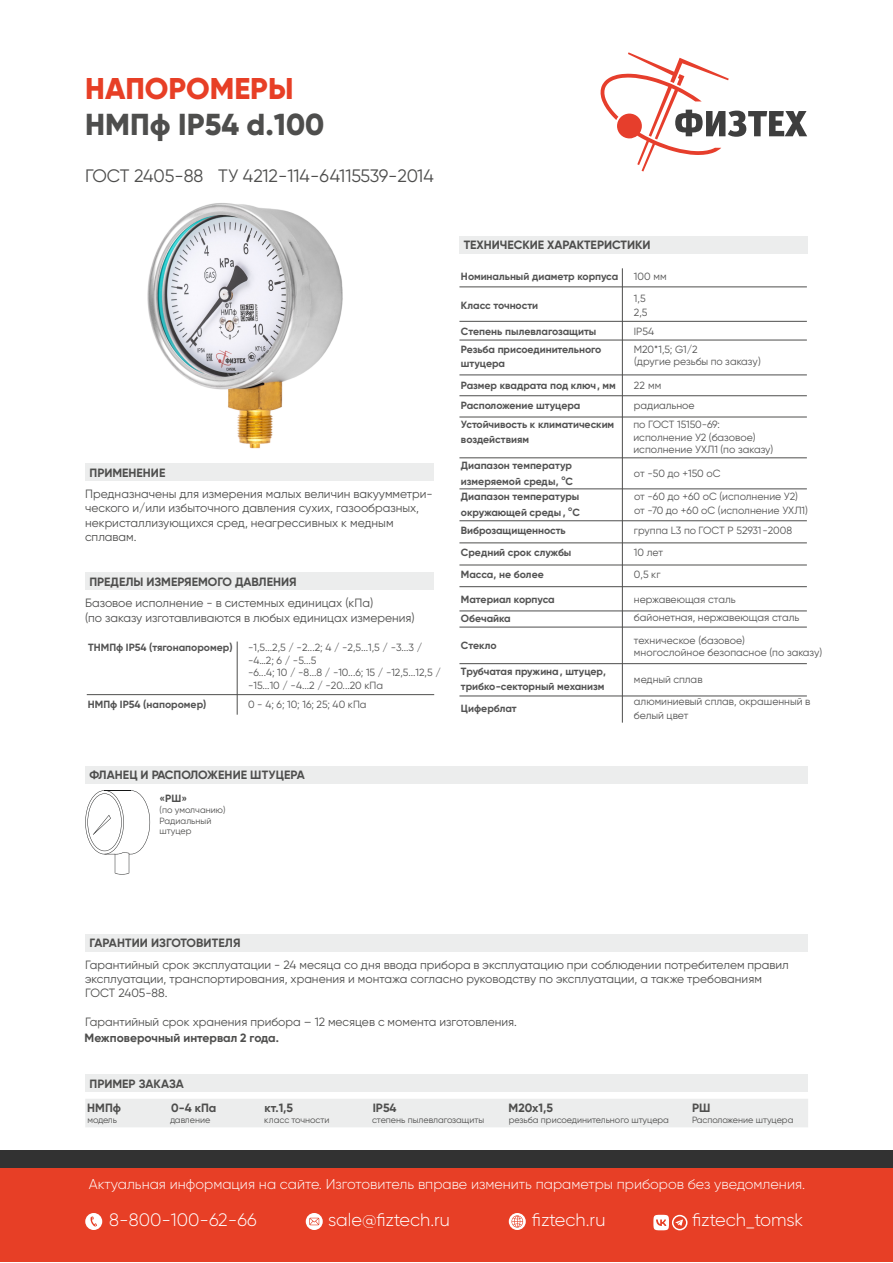
<style>
.page{position:relative;width:893px;height:1263px;background:#fff}
.page>*{position:absolute;margin:0;border:0;box-sizing:border-box;transform-origin:0 0}
.t1{font:800 30.3px "Gilroy";color:#4e4e4d}
.t2{font:800 30px "Gilroy";color:#e73f26}
.t3{font:300 18px "Gilroy";color:#fff}
.t4{font:18px "Gilroy";color:#4e4e4d}
.t5{font:300 14.25px "Gilroy";color:#fff}
.t6{font:12px/14.4px "Gilroy";color:#4e4e4d}
.t7{font:700 12px/24.2px "Gilroy";color:#4e4e4d}
.t8{font:10.5px/12.6px "Gilroy";color:#535353}
.t9{font:700 10.5px/14.4px "Gilroy";color:#535353}
.t10{font:10.5px "Gilroy";color:#4e4e4d}
.t11{font:700 10.5px "Gilroy";color:#4e4e4d}
.t12{font:9px/10.8px "Gilroy";color:#4e4e4d}
.t13{font:700 7.05px "Gilroy";color:#535353}
</style>
<div class="page">
<svg style="left:600px;top:52px;width:207px;height:119px"></svg>
<div style="left:0;top:1165px;width:893px;height:97px;background:#e73f26"></div>
<div style="left:0;top:1150px;width:893px;height:17px;background:#323232"></div>
<div style="left:85px;top:463px;width:349px;height:18px;background:#eceded"></div>
<div style="left:85px;top:573px;width:349px;height:17px;background:#eceded"></div>
<div style="left:459px;top:236px;width:349px;height:18px;background:#eceded"></div>
<div style="left:85px;top:766px;width:723px;height:18px;background:#eceded"></div>
<div style="left:85px;top:1074px;width:723px;height:18px;background:#eceded"></div>
<div style="left:85px;top:1099px;width:723px;height:28px;background:#eceded"></div>
<svg style="left:85px;top:790px;width:65px;height:84px"></svg>
<div style="left:85px;top:934px;width:723px;height:17px;background:#eceded"></div>
<hr style="left:622px;top:268px;width:1px;height:455px;background:#4e4e4d">
<hr style="left:459px;top:286px;width:348px;height:1px;background:#4e4e4d">
<hr style="left:459px;top:321px;width:348px;height:1px;background:#4e4e4d">
<hr style="left:459px;top:340px;width:348px;height:1px;background:#4e4e4d">
<hr style="left:459px;top:374px;width:348px;height:1px;background:#4e4e4d">
<hr style="left:459px;top:395px;width:348px;height:1px;background:#4e4e4d">
<hr style="left:459px;top:417px;width:348px;height:1px;background:#4e4e4d">
<hr style="left:459px;top:457px;width:348px;height:1px;background:#4e4e4d">
<hr style="left:459px;top:488px;width:348px;height:1px;background:#4e4e4d">
<hr style="left:459px;top:520px;width:348px;height:1px;background:#4e4e4d">
<hr style="left:459px;top:542px;width:348px;height:1px;background:#4e4e4d">
<hr style="left:459px;top:565px;width:348px;height:1px;background:#4e4e4d">
<hr style="left:459px;top:586px;width:348px;height:1px;background:#4e4e4d">
<hr style="left:459px;top:610px;width:348px;height:1px;background:#4e4e4d">
<hr style="left:459px;top:663px;width:348px;height:1px;background:#4e4e4d">
<hr style="left:459px;top:695px;width:348px;height:1px;background:#4e4e4d">
<hr style="left:87px;top:694px;width:347px;height:1px;background:#4e4e4d">
<hr style="left:237px;top:641px;width:1px;height:74px;background:#4e4e4d">
<svg style="left:306px;top:1213px;width:17px;height:17px"></svg>
<svg style="left:85px;top:1213px;width:17px;height:17px"></svg>
<svg style="left:509px;top:1213px;width:17px;height:17px"></svg>
<svg style="left:653px;top:1215px;width:16px;height:15px"></svg>
<div style="left:672px;top:1215px;width:15px;height:15px;border:2px solid #fff;border-radius:50%"></div>
<svg style="left:675px;top:1219px;width:8px;height:7px"></svg>
<hr style="left:459px;top:627px;width:348px;height:1px;background:#4e4e4d">
<img style="left:147px;top:203px;width:196px;height:246px">
<h2 class="t2" style="left:85px;top:75px;width:210px">НАПОРОМЕРЫ</h2>
<h1 class="t1" style="left:85px;top:111px;width:241px">НМПф IР54 d.100</h1>
<h3 class="t4" style="left:85px;top:168px;width:350px">ГОСТ 2405-88 ТУ 4212-114-64115539-2014</h3>
<p class="t7" style="left:89px;top:461px;width:77px">ПРИМЕНЕНИЕ</p>
<p class="t6" style="left:85px;top:487px;width:349px">Предназначены для измерения малых величин вакуумметри&shy;ческого и/или избыточного давления сухих, газообразных, некристаллизующихся сред, неагрессивных к медным сплавам.</p>
<p class="t7" style="left:89px;top:571px;width:209px">ПРЕДЕЛЫ ИЗМЕРЯЕМОГО ДАВЛЕНИЯ</p>
<p class="t6" style="left:85px;top:597px;width:331px">Базовое исполнение - в системных единицах (кПа)<br>(по заказу изготавливаются в любых единицах измерения)</p>
<p class="t9" style="left:88px;top:641px;width:146px">ТНМПф IP54 (тягонапоромер)</p>
<p class="t8" style="left:248px;top:642px;width:194px">-1,5...2,5 / -2...2; 4 / -2,5...1,5 / -3...3 / -4…2; 6 / -5...5<br>-6...4; 10 / -8...8 / -10...6; 15 / -12,5...12,5 / -15...10 / -4...2 / -20...20 кПа</p>
<p class="t9" style="left:88px;top:698px;width:120px">НМПф IP54 (напоромер)</p>
<p class="t8" style="left:248px;top:699px;width:120px">0 - 4; 6; 10; 16; 25; 40 кПа</p>
<p class="t7" style="left:90px;top:764px;width:217px">ФЛАНЕЦ И РАСПОЛОЖЕНИЕ ШТУЦЕРА</p>
<p class="t11" style="left:160px;top:794px;width:29px">«РШ»</p>
<p class="t12" style="left:160px;top:805px;width:67px">(по умолчанию)<br>Радиальный штуцер</p>
<p class="t7" style="left:464px;top:234px;width:188px">ТЕХНИЧЕСКИЕ ХАРАКТЕРИСТИКИ</p>
<p class="t9" style="left:461px;top:270px;width:159px">Номинальный диаметр корпуса</p>
<p class="t8" style="left:634px;top:271px;width:34px">100 мм</p>
<p class="t9" style="left:461px;top:299px;width:79px">Класс точности</p>
<p class="t8" style="left:634px;top:292px;width:15px;line-height:13.8px">1,5<br>2,5</p>
<p class="t9" style="left:461px;top:325px;width:137px">Степень пылевлагозащиты</p>
<p class="t8" style="left:634px;top:325px;width:22px">IР54</p>
<p class="t9" style="left:461px;top:343px;width:142px">Резьба присоединительного штуцера</p>
<p class="t9" style="left:461px;top:379px;width:157px">Размер квадрата под ключ, мм</p>
<p class="t8" style="left:634px;top:380px;width:29px">22 мм</p>
<p class="t9" style="left:461px;top:399px;width:121px">Расположение штуцера</p>
<p class="t10" style="left:634px;top:401px;width:62px">радиальное</p>
<p class="t9" style="left:461px;top:418px;width:155px">Устойчивость к климатическим воздействиям</p>
<p class="t8" style="left:633px;top:419px;width:141px">по ГОСТ 15150-69: исполнение У2 (базовое) исполнение УХЛ1 (по заказу)</p>
<p class="t9" style="left:461px;top:458px;width:112px;line-height:16.2px">Диапазон температур измеряемой среды,</p>
<p class="t8" style="left:634px;top:344px;width:128px">М20*1,5; G1/2<br>(другие резьбы по заказу)</p>
<p class="t8" style="left:634px;top:468px;width:88px">от -50 до +150 оС</p>
<p class="t13" style="left:561px;top:474px;width:6px">о</p>
<p class="t9" style="left:566px;top:475px;width:9px">С</p>
<p class="t9" style="left:461px;top:489px;width:120px;line-height:16.2px">Диапазон температуры окружающей среды,</p>
<p class="t13" style="left:568px;top:505px;width:6px">о</p>
<p class="t9" style="left:572px;top:506px;width:9px">С</p>
<p class="t8" style="left:634px;top:490px;width:175px;line-height:14.1px">от -60 до +60 оС (исполнение У2) от -70 до +60 оС (исполнение УХЛ1)</p>
<p class="t9" style="left:461px;top:524px;width:106px">Виброзащищенность</p>
<p class="t8" style="left:634px;top:525px;width:160px">группа L3 по ГОСТ Р 52931-2008</p>
<p class="t9" style="left:461px;top:546px;width:112px">Средний срок службы</p>
<p class="t8" style="left:634px;top:547px;width:31px">10 лет</p>
<p class="t9" style="left:461px;top:567px;width:84px">Масса, не более</p>
<p class="t8" style="left:634px;top:568px;width:28px">0,5 кг</p>
<p class="t9" style="left:461px;top:593px;width:95px">Материал корпуса</p>
<p class="t8" style="left:634px;top:594px;width:103px">нержавеющая сталь</p>
<p class="t9" style="left:461px;top:612px;width:51px">Обечайка</p>
<p class="t8" style="left:634px;top:612px;width:167px">байонетная, нержавеющая сталь</p>
<p class="t9" style="left:461px;top:639px;width:37px">Стекло</p>
<p class="t8" style="left:634px;top:634px;width:190px">техническое (базовое)<br>многослойное безопасное (по заказу)</p>
<p class="t9" style="left:461px;top:665px;width:147px">Трубчатая пружина, штуцер, трибко-секторный механизм</p>
<p class="t8" style="left:634px;top:673px;width:70px">медный сплав</p>
<p class="t9" style="left:461px;top:702px;width:57px">Циферблат</p>
<p class="t8" style="left:634px;top:695px;width:178px;line-height:13.8px">алюминиевый сплав, окрашенный в белый цвет</p>
<p class="t7" style="left:90px;top:932px;width:153px">ГАРАНТИИ ИЗГОТОВИТЕЛЯ</p>
<p class="t6" style="left:85px;top:958px;width:705px">Гарантийный срок эксплуатации - 24 месяца со дня ввода прибора в эксплуатацию при соблюдении потребителем правил эксплуатации, транспортирования, хранения и монтажа согласно руководству по эксплуатации, а также требованиям<br>ГОСТ 2405-88.</p>
<p class="t6" style="left:85px;top:1016px;width:433px">Гарантийный срок хранения прибора – 12 месяцев с момента изготовления.</p>
<p class="t7" style="left:85px;top:1026px;width:196px">Межповерочный интервал 2 года.</p>
<p class="t7" style="left:87px;top:1072px;width:98px">ПРИМЕР ЗАКАЗА<br>НМПф</p>
<p class="t12" style="left:87px;top:1115px;width:31px">модель</p>
<p class="t7" style="left:171px;top:1097px;width:47px">0-4 кПа</p>
<p class="t12" style="left:170px;top:1115px;width:42px">давление</p>
<p class="t12" style="left:264px;top:1115px;width:67px">класс точности</p>
<p class="t7" style="left:264px;top:1097px;width:30px">кт.1,5</p>
<p class="t7" style="left:509px;top:1097px;width:46px">М20х1,5</p>
<p class="t7" style="left:373px;top:1097px;width:25px">IР54</p>
<p class="t12" style="left:372px;top:1115px;width:114px">степень пылевлагозащиты</p>
<p class="t12" style="left:509px;top:1115px;width:162px">резьба присоединительного штуцера</p>
<p class="t7" style="left:692px;top:1097px;width:20px">РШ</p>
<p class="t12" style="left:692px;top:1115px;width:103px">Расположение штуцера</p>
<p class="t5" style="left:89px;top:1178px;width:718px">Актуальная информация на сайте. Изготовитель вправе изменить параметры приборов без уведомления.</p>
<h3 class="t3" style="left:109px;top:1211px;width:149px">8-800-100-62-66</h3>
<h3 class="t3" style="left:328px;top:1211px;width:124px">sale@fiztech.ru</h3>
<h3 class="t3" style="left:532px;top:1211px;width:75px">fiztech.ru</h3>
<h3 class="t3" style="left:692px;top:1211px;width:113px">fiztech_tomsk</h3>
</div>
